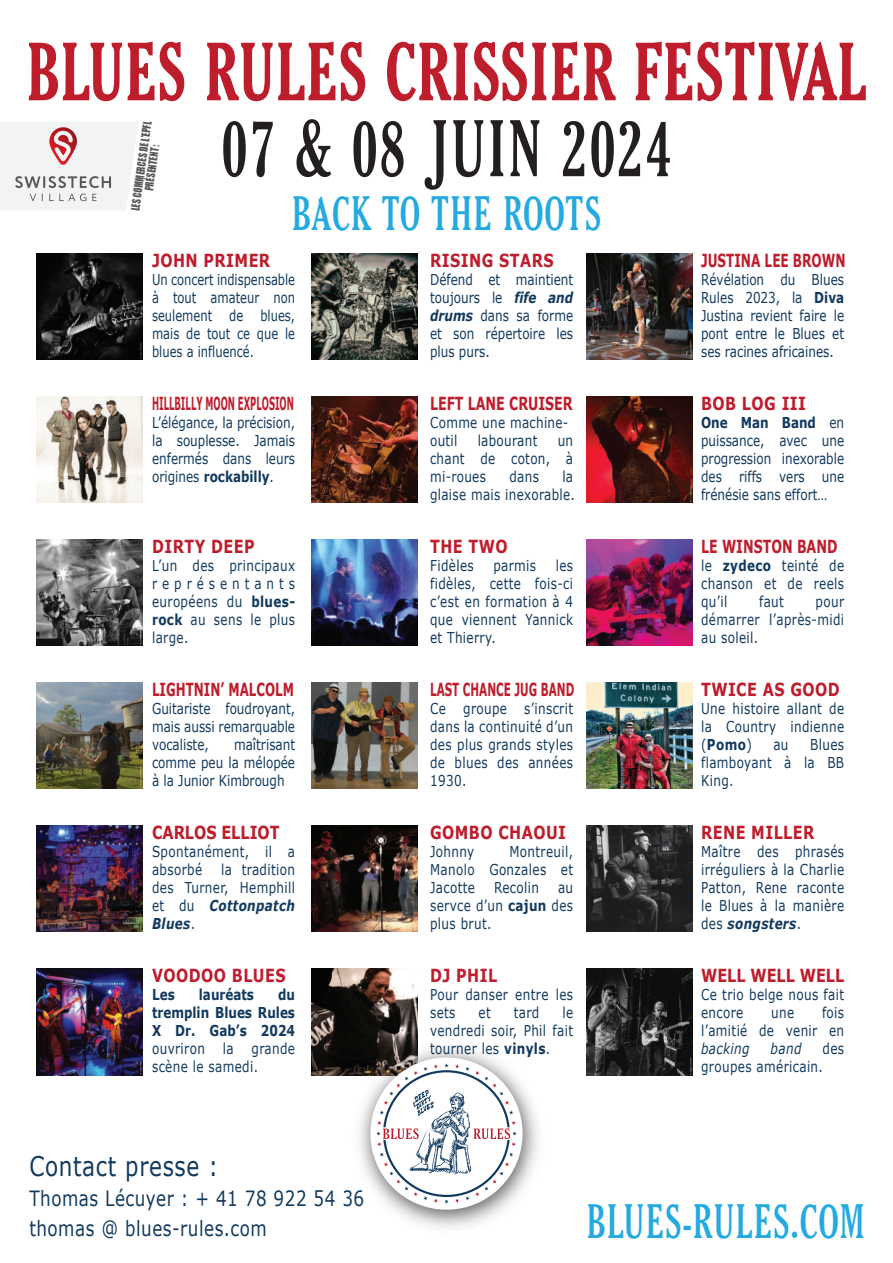
<style>
.page{position:relative;width:893px;height:1263px;background:#fff}
.page>*{position:absolute;margin:0;border:0;box-sizing:border-box;transform-origin:0 0}
.t1{font:76.65px "Thyssen J";letter-spacing:.03em;color:#be1d2c;scale:.8 1}
.t2{font:76.65px "Thyssen J";letter-spacing:.03em;color:#231f20;scale:.8 1}
.t3{font:46.05px "Thyssen J";letter-spacing:.03em;color:#24aae1;scale:.8 1}
.t4{font:27px "Verdana";letter-spacing:.03em;color:#123a5f;scale:.8 1}
.t5{font:21px/30px "Verdana";letter-spacing:.03em;color:#123a5f;scale:.8 1}
.t6{font:700 18px "Verdana";letter-spacing:.03em;color:#be1d2c;scale:.8 1}
.t7{font:700 18px "Verdana";color:#be1d2c;scale:.8 1}
.t8{font:700 18px "Verdana";color:#be1d2c;scale:.7 1}
.t9{font:700 18px "Verdana";color:#be1d2c;scale:.47 1}
.t10{font:700 18px "Verdana";color:#be1d2c;scale:.58 1}
.t11{font:700 18px "Verdana";color:#be1d2c;scale:.66 1}
.t12{font:700 18px "Verdana";color:#be1d2c;scale:.67 1}
.t13{font:15px/18px "Verdana";letter-spacing:.03em;color:#123a5f;text-align:justify;scale:.8 1}
.t14{font:15px/18px "Verdana";letter-spacing:.03em;color:#123a5f;text-align:justify;scale:.77 1}
.t15{font:700 15px/18px "Verdana";color:#123a5f;text-align:justify;scale:.8 1}
.t16{font:italic 15px "Verdana";letter-spacing:.03em;color:#123a5f;scale:.8 1}
.t17{font:10.8px/10.8px "Impact";color:#57585a;text-align:center;scale:.8 1}
.s1{font-weight:700}
.s2{font-weight:700;font-style:italic}
</style>
<div class="page">
<img style="left:587px;top:682px;width:106px;height:107px">
<img style="left:587px;top:396px;width:106px;height:106px">
<img style="left:37px;top:826px;width:106px;height:106px">
<img style="left:37px;top:539px;width:106px;height:107px">
<img style="left:312px;top:969px;width:106px;height:106px">
<img style="left:312px;top:826px;width:106px;height:106px">
<img style="left:37px;top:396px;width:106px;height:106px">
<img style="left:37px;top:253px;width:106px;height:106px">
<img style="left:587px;top:253px;width:106px;height:106px">
<img style="left:312px;top:682px;width:106px;height:107px">
<img style="left:312px;top:396px;width:106px;height:106px">
<img style="left:587px;top:539px;width:106px;height:107px">
<img style="left:37px;top:682px;width:106px;height:107px">
<img style="left:587px;top:826px;width:106px;height:106px">
<img style="left:312px;top:253px;width:106px;height:106px">
<img style="left:312px;top:539px;width:106px;height:107px">
<img style="left:37px;top:969px;width:106px;height:106px">
<img style="left:587px;top:969px;width:106px;height:106px">
<svg style="left:28px;top:41px;width:157px;height:61px"></svg>
<svg style="left:206px;top:41px;width:160px;height:61px"></svg>
<svg style="left:387px;top:41px;width:229px;height:61px"></svg>
<svg style="left:635px;top:41px;width:231px;height:61px"></svg>
<img style="left:346px;top:1036px;width:192px;height:192px">
<div style="left:370px;top:1057px;width:153px;height:153px;background:#fff;border-radius:50%"></div>
<svg style="left:376px;top:1063px;width:141px;height:141px"></svg>
<svg style="left:0;top:122px;width:138px;height:88px"></svg>
<img style="left:49px;top:127px;width:28px;height:38px">
<h1 class="t1" style="left:27px;top:24px;width:1050px">BLUES RULES CRISSIER FESTIVAL</h1>
<h1 class="t2" style="left:221px;top:100px;width:564px">07 &amp; 08 JUIN 2024</h1>
<h2 class="t3" style="left:292px;top:184px;width:388px">BACK TO THE ROOTS</h2>
<p class="t17" style="left:130px;top:210px;width:114px;rotate:-82deg">LES COMMERCES DE L’EPFL<br>PRÉSENTENT :</p>
<p class="t6" style="left:152px;top:247px;width:149px">JOHN PRIMER</p>
<p class="t14" style="left:152px;top:270px;width:187px">Un concert indispensable à tout amateur non seulement de blues, mais de tout ce que le blues a influencé.</p>
<p class="t9" style="left:152px;top:390px;width:303px">HILLBILLY MOON EXPLOSION</p>
<p class="t13" style="left:152px;top:413px;width:180px">L’élégance, la précision, la souplesse. Jamais enfermés dans leurs origines <span class="s1">rockabilly</span>.</p>
<p class="t6" style="left:152px;top:534px;width:130px">DIRTY DEEP</p>
<p class="t13" style="left:152px;top:556px;width:180px">L’un des principaux représentants européens du <span class="s1">blues&shy;rock</span> au sens le plus large.</p>
<p class="t11" style="left:152px;top:677px;width:217px">LIGHTNIN’ MALCOLM</p>
<p class="t13" style="left:152px;top:699px;width:180px">Guitariste foudroyant, mais aussi remarquable vocaliste,</p>
<p class="t13" style="left:152px;top:735px;width:180px;text-indent:82px">maîtrisant comme peu la mélopée à la Junior Kimbrough</p>
<p class="t7" style="left:152px;top:820px;width:161px">CARLOS ELLIOT</p>
<p class="t13" style="left:152px;top:843px;width:180px">Spontanément, il a absorbé</p>
<p class="t13" style="left:152px;top:861px;width:180px;text-indent:69px">la tradition des Turner, Hemphill et du <span class="s2">Cottonpatch Blues</span>.</p>
<p class="t6" style="left:152px;top:963px;width:168px">VOODOO BLUES</p>
<p class="t15" style="left:152px;top:986px;width:30px">Les</p>
<p class="t15" style="left:199px;top:986px;width:71px">lauréats</p>
<p class="t15" style="left:152px;top:986px;width:180px;text-indent:126px">du tremplin Blues Rules X Dr. Gab’s 2024</p>
<p class="t13" style="left:152px;top:1040px;width:180px">ouvriron la grande scène le samedi.</p>
<h3 class="t4" style="left:29px;top:1148px;width:237px">Contact presse :</h3>
<h3 class="t5" style="left:29px;top:1183px;width:420px">Thomas Lécuyer : + 41 78 922 54 36 thomas @ blues-rules.com</h3>
<p class="t6" style="left:430px;top:247px;width:156px">RISING STARS</p>
<p class="t13" style="left:430px;top:270px;width:180px">Défend et maintient toujours le <span class="s2">fife and drums</span> dans sa forme et son répertoire les plus purs.</p>
<p class="t8" style="left:430px;top:390px;width:205px">LEFT LANE CRUISER</p>
<p class="t13" style="left:430px;top:413px;width:174px">Comme une machine&shy;outil</p>
<p class="t13" style="left:478px;top:431px;width:76px">labourant</p>
<p class="t13" style="left:430px;top:431px;width:180px;text-indent:128px">un chant de coton, à mi-roues</p>
<p class="t13" style="left:430px;top:467px;width:183px;text-align:right">la<br>glaise mais inexorable.</p>
<p class="t13" style="left:509px;top:467px;width:38px">dans</p>
<p class="t7" style="left:430px;top:534px;width:98px">THE TWO</p>
<p class="t13" style="left:430px;top:556px;width:56px">Fidèles</p>
<p class="t13" style="left:493px;top:556px;width:55px">parmis</p>
<p class="t13" style="left:430px;top:556px;width:180px;text-indent:126px">les fidèles, cette fois-ci c’est en formation à 4 que viennent Yannick et Thierry.</p>
<p class="t10" style="left:430px;top:677px;width:250px">LAST CHANCE JUG BAND</p>
<p class="t13" style="left:430px;top:699px;width:180px">Ce groupe s’inscrit dans la continuité d’un des plus grands styles de blues des années 1930.</p>
<p class="t6" style="left:430px;top:820px;width:171px">GOMBO CHAOUI</p>
<p class="t13" style="left:430px;top:843px;width:57px">Johnny</p>
<p class="t13" style="left:430px;top:843px;width:180px;text-indent:79px">Montreuil, Manolo Gonzales et Jacotte</p>
<p class="t13" style="left:494px;top:879px;width:58px">Recolin</p>
<p class="t13" style="left:430px;top:879px;width:180px;text-indent:128px">au servce d’un <span class="s1">cajun</span> des plus brut.</p>
<p class="t7" style="left:430px;top:963px;width:85px">DJ PHIL</p>
<p class="t13" style="left:430px;top:986px;width:180px">Pour danser entre les sets</p>
<p class="t13" style="left:430px;top:1004px;width:180px;text-indent:132px">le vendredi soir, Phil fait tourner les <span class="s1">vinyls</span>.</p>
<p class="t13" style="left:479px;top:1004px;width:17px">et</p>
<p class="t13" style="left:514px;top:1004px;width:34px">tard</p>
<p class="t12" style="left:701px;top:247px;width:217px">JUSTINA LEE BROWN</p>
<p class="t13" style="left:701px;top:270px;width:180px">Révélation du Blues Rules 2023, la <span class="s1">Diva </span>Justina revient faire le pont entre le Blues et ses racines africaines.</p>
<p class="t6" style="left:701px;top:390px;width:133px">BOB LOG III</p>
<p class="t13" style="left:701px;top:413px;width:180px"><span class="s1">One Man Band</span> en puissance, avec une progression inexorable des riffs vers une frénésie sans effort…</p>
<p class="t8" style="left:701px;top:534px;width:196px">LE WINSTON BAND</p>
<p class="t13" style="left:701px;top:556px;width:180px">le <span class="s1">zydeco</span> teinté de chanson et de reels qu’il</p>
<p class="t13" style="left:759px;top:592px;width:33px">faut</p>
<p class="t13" style="left:701px;top:592px;width:180px;text-indent:114px">pour démarrer l’après-midi au soleil.</p>
<p class="t6" style="left:701px;top:677px;width:175px">TWICE AS GOOD</p>
<p class="t13" style="left:701px;top:699px;width:180px">Une histoire allant de la Country indienne (<span class="s1">Pomo</span>)</p>
<p class="t13" style="left:701px;top:735px;width:180px;text-indent:109px">Blues flamboyant à la BB King.</p>
<p class="t13" style="left:773px;top:735px;width:20px">au</p>
<p class="t6" style="left:701px;top:820px;width:143px">RENE MILLER</p>
<p class="t13" style="left:701px;top:843px;width:180px">Maître des phrasés irréguliers à la Charlie Patton, Rene raconte le Blues à la manière des <span class="s2">songsters</span>.</p>
<p class="t7" style="left:701px;top:963px;width:180px">WELL WELL WELL</p>
<p class="t13" style="left:701px;top:986px;width:180px">Ce trio belge nous fait encore</p>
<p class="t13" style="left:701px;top:1004px;width:180px;text-align:right">fois<br>l’amitié de venir en</p>
<p class="t16" style="left:701px;top:1039px;width:62px">backing</p>
<p class="t16" style="left:771px;top:1039px;width:40px">band</p>
<p class="t13" style="left:771px;top:1004px;width:30px">une</p>
<p class="t13" style="left:701px;top:1040px;width:180px;text-indent:121px">des groupes américain.</p>
<h2 class="t3" style="left:587px;top:1192px;width:350px">BLUES-RULES.COM</h2>
</div>
